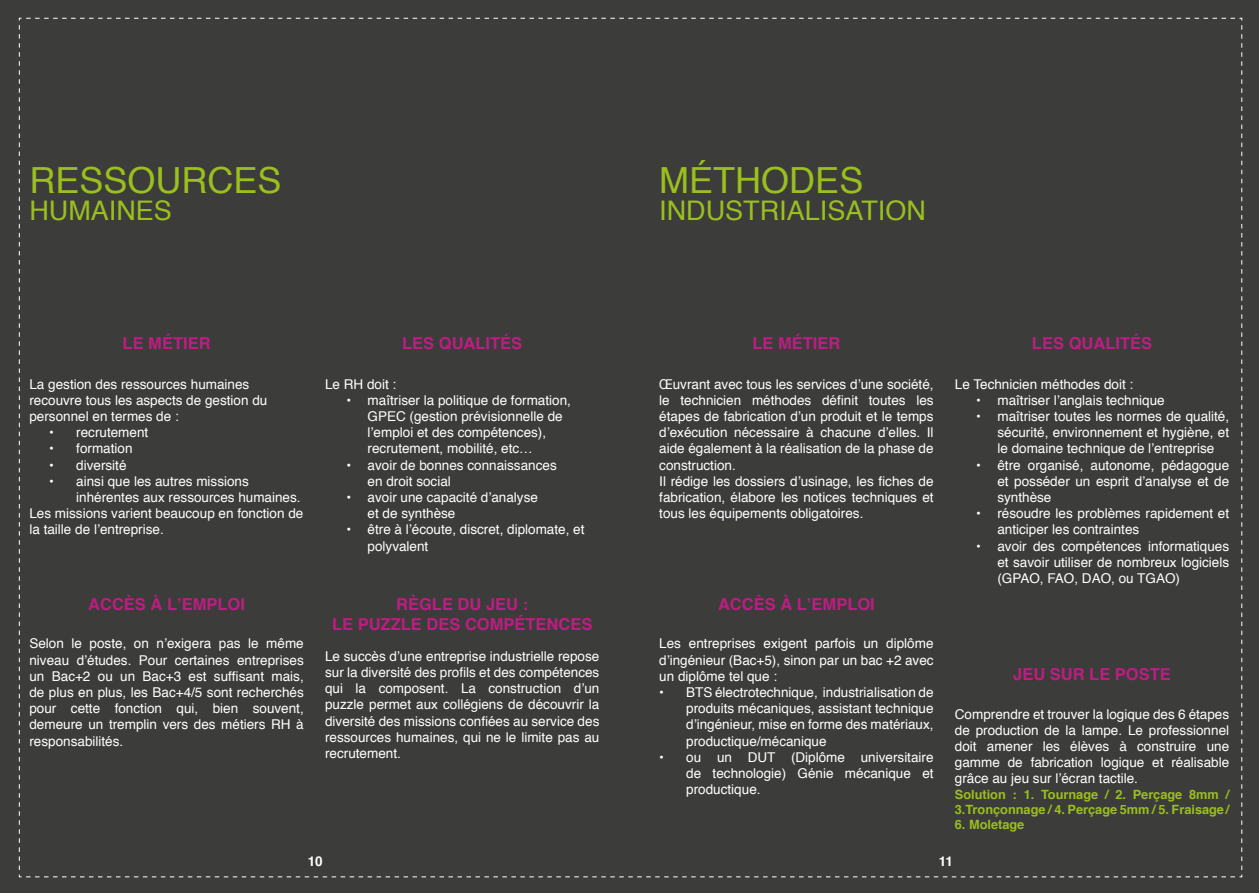
<style>
.page{position:relative;width:1259px;height:893px;background:#3c3c3b}
.page>*{position:absolute;margin:0;border:0;box-sizing:border-box;transform-origin:0 0}
.t1{font:36px "Helvetica";color:#9bbf1d}
.t2{font:27px "Helvetica";color:#9bbf1d}
.t3{font:700 16.5px/19.8px "Helvetica";color:#bd1d82;text-align:center}
.t4{font:13.5px/16.2px "Helvetica";color:#fff;text-align:justify}
.t5{font:700 13.5px "Helvetica";color:#fff}
.t6{font:700 12.75px/15.3px "Helvetica";color:#9bbf1d}
</style>
<div class="page">
<svg style="left:26px;top:877px;width:1209px;height:1px"></svg>
<h1 class="t1" style="left:29px;top:152px;width:254px">RESSOURCES</h1>
<h2 class="t2" style="left:29px;top:190px;width:144px">HUMAINES</h2>
<p class="t3" style="left:123px;top:334px;width:90px">LE MÉTIER</p>
<p class="t3" style="left:402px;top:334px;width:122px">LES QUALITÉS</p>
<p class="t4" style="left:29px;top:376px;width:239px;text-align:left">La gestion des ressources humaines recouvre tous les aspects de gestion du personnel en termes de :</p>
<p class="t4" style="left:49px;top:425px;width:101px">• recrutement</p>
<p class="t4" style="left:49px;top:441px;width:85px">• formation</p>
<p class="t4" style="left:49px;top:457px;width:79px">• diversité</p>
<p class="t4" style="left:49px;top:473px;width:201px">• ainsi que les autres missions</p>
<p class="t4" style="left:76px;top:490px;width:226px">inhérentes aux ressources humaines.</p>
<p class="t4" style="left:29px;top:506px;width:275px">Les missions varient beaucoup en fonction de</p>
<p class="t4" style="left:29px;top:522px;width:136px">la taille de l’entreprise.</p>
<p class="t4" style="left:325px;top:376px;width:73px">Le RH doit :</p>
<p class="t4" style="left:367px;top:392px;width:205px;text-align:left;text-indent:-21px">• maîtriser la politique de formation, GPEC (gestion prévisionnelle de l’emploi et des compétences), recrutement, mobilité, etc…</p>
<p class="t4" style="left:367px;top:457px;width:191px;text-indent:-21px">• avoir de bonnes connaissances en droit social</p>
<p class="t4" style="left:367px;top:490px;width:172px;text-indent:-21px">• avoir une capacité d’analyse et de synthèse</p>
<p class="t4" style="left:367px;top:522px;width:218px;text-indent:-21px">• être à l’écoute, discret, diplomate, et polyvalent</p>
<p class="t3" style="left:88px;top:594px;width:158px">ACCÈS À L’EMPLOI</p>
<p class="t3" style="left:332px;top:594px;width:262px">RÈGLE DU JEU :<br>LE PUZZLE DES COMPÉTENCES</p>
<p class="t4" style="left:29px;top:636px;width:276px">Selon le poste, on n’exigera pas le même niveau d’études. Pour certaines entreprises un Bac+2 ou un Bac+3 est suffisant mais, de plus en plus, les Bac+4/5 sont recherchés pour cette fonction qui, bien souvent, demeure un tremplin vers des métiers RH à responsabilités.</p>
<p class="t4" style="left:325px;top:648px;width:276px">Le succès d’une entreprise industrielle repose sur la diversité des profils et des compétences qui la composent. La construction d’un puzzle permet aux collégiens de découvrir la diversité des missions confiées au service des ressources humaines, qui ne le limite pas au recrutement.</p>
<h1 class="t1" style="left:659px;top:152px;width:206px">MÉTHODES</h1>
<h2 class="t2" style="left:659px;top:190px;width:268px">INDUSTRIALISATION</h2>
<p class="t3" style="left:752px;top:334px;width:90px">LE MÉTIER</p>
<p class="t4" style="left:659px;top:376px;width:276px;text-align:left">Œuvrant avec tous les services d’une société, le technicien méthodes définit toutes les étapes de fabrication d’un produit et le temps d’exécution nécessaire à chacune d’elles. Il aide également à la réalisation de la phase de construction.<br>Il rédige les dossiers d’usinage, les fiches de fabrication, élabore les notices techniques et tous les équipements obligatoires.</p>
<p class="t3" style="left:718px;top:594px;width:158px">ACCÈS À L’EMPLOI</p>
<p class="t4" style="left:659px;top:636px;width:276px">Les entreprises exigent parfois un diplôme d’ingénieur (Bac+5), sinon par un bac +2 avec un diplôme tel que :</p>
<p class="t4" style="left:686px;top:684px;width:249px;text-indent:-27px">• BTS électrotechnique, industrialisation de produits mécaniques, assistant technique d’ingénieur, mise en forme des matériaux, productique/mécanique</p>
<p class="t4" style="left:686px;top:749px;width:249px;text-indent:-27px">• ou un DUT (Diplôme universitaire de technologie) Génie mécanique et productique.</p>
<p class="t3" style="left:1032px;top:334px;width:122px">LES QUALITÉS</p>
<p class="t4" style="left:955px;top:376px;width:180px">Le Technicien méthodes doit :</p>
<p class="t4" style="left:976px;top:392px;width:190px">• maîtriser l’anglais technique</p>
<p class="t4" style="left:997px;top:409px;width:233px;text-indent:-21px">• maîtriser toutes les normes de qualité, sécurité, environnement et hygiène, et le domaine technique de l’entreprise</p>
<p class="t4" style="left:997px;top:457px;width:233px;text-indent:-21px">• être organisé, autonome, pédagogue et posséder un esprit d’analyse et de synthèse</p>
<p class="t4" style="left:997px;top:506px;width:233px;text-indent:-21px">• résoudre les problèmes rapidement et anticiper les contraintes</p>
<p class="t4" style="left:997px;top:538px;width:233px;text-indent:-21px">• avoir des compétences informatiques et savoir utiliser de nombreux logiciels (GPAO, FAO, DAO, ou TGAO)</p>
<p class="t3" style="left:1013px;top:664px;width:159px">JEU SUR LE POSTE</p>
<p class="t4" style="left:955px;top:706px;width:276px">Comprendre et trouver la logique des 6 étapes de production de la lampe. Le professionnel doit amener les élèves à construire une gamme de fabrication logique et réalisable grâce au jeu sur l’écran tactile.</p>
<p class="t6" style="left:955px;top:787px;width:276px">Solution : 1. Tournage / 2. Perçage 8mm /<br>3.Tronçonnage / 4. Perçage 5mm / 5. Fraisage/</p>
<p class="t6" style="left:955px;top:817px;width:71px">6. Moletage</p>
<p class="t5" style="left:308px;top:850px;width:17px">10</p>
<p class="t5" style="left:938px;top:850px;width:16px">11</p>
</div>
